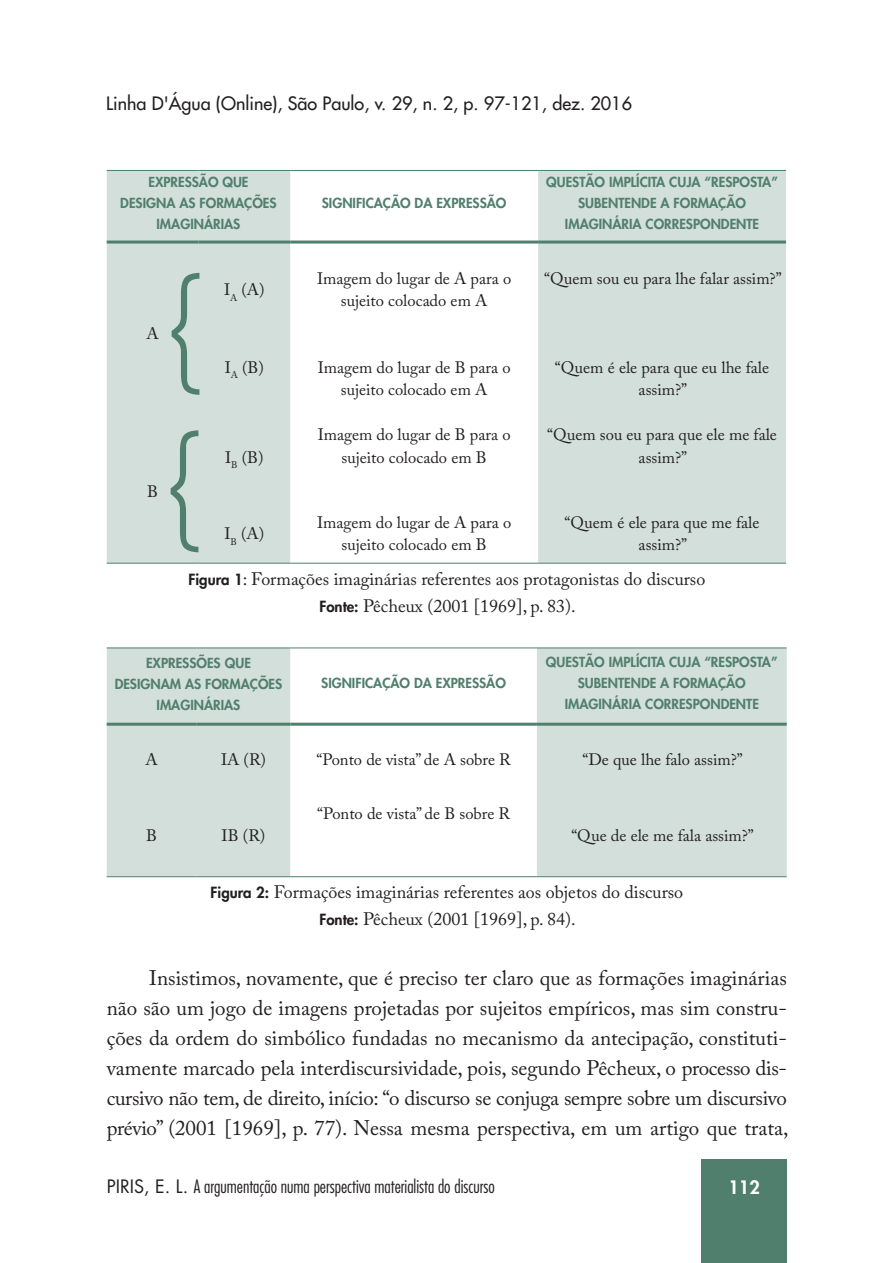
<style>
.page{position:relative;width:893px;height:1263px;background:#fff}
.page>*{position:absolute;margin:0;border:0;box-sizing:border-box;transform-origin:0 0}
._1__texto_corrido{font:300 127.5px "Futura LT";color:#507f6d}
._1__texto_corrido-2{font:21px/30px "Adobe Caslon Pro";color:#231f20;text-align:justify}
._3__legenda{font:18px "Adobe Caslon Pro";color:#231f20}
.t1{font:300 condensed 18px "Futura LT";color:#231f20}
.t2{font:18px "Futura LT";color:#231f20}
.t3{font:800 18px "Futura LT";color:#fff}
._3_1_tabela{font:16.5px/22.5px "Adobe Caslon Pro";color:#231f20;text-align:center}
._3_1_tabela-2{font:800 13.5px/21px "Futura LT";color:#507f6d;text-align:center}
.s1{font-family:"Futura LT";font-weight:800;font-size:15px}
.s2{font-weight:400;font-stretch:normal}
</style>
<div class="page">
<div style="left:702px;top:1159px;width:85px;height:104px;background:#507f6d"></div>
<svg style="left:107px;top:171px;width:679px;height:392px;fill:#d3dfdb"></svg>
<hr style="left:107px;top:170px;width:91px;height:1px;background:#507f6d">
<hr style="left:198px;top:170px;width:92px;height:1px;background:#507f6d">
<hr style="left:290px;top:170px;width:248px;height:1px;background:#507f6d">
<hr style="left:538px;top:170px;width:248px;height:1px;background:#507f6d">
<hr style="left:107px;top:563px;width:91px;height:1px;background:#507f6d">
<hr style="left:198px;top:563px;width:92px;height:1px;background:#507f6d">
<hr style="left:290px;top:563px;width:248px;height:1px;background:#507f6d">
<hr style="left:538px;top:563px;width:248px;height:1px;background:#507f6d">
<hr style="left:107px;top:241px;width:91px;height:3px;background:#507f6d">
<hr style="left:198px;top:241px;width:92px;height:3px;background:#507f6d">
<hr style="left:290px;top:241px;width:248px;height:3px;background:#507f6d">
<hr style="left:538px;top:241px;width:248px;height:3px;background:#507f6d">
<svg style="left:107px;top:648px;width:680px;height:228px;fill:#d3dfdb"></svg>
<hr style="left:107px;top:647px;width:90px;height:1px;background:#507f6d">
<hr style="left:197px;top:647px;width:93px;height:1px;background:#507f6d">
<hr style="left:290px;top:647px;width:247px;height:1px;background:#507f6d">
<hr style="left:537px;top:647px;width:250px;height:1px;background:#507f6d">
<hr style="left:107px;top:723px;width:90px;height:3px;background:#507f6d">
<hr style="left:197px;top:723px;width:93px;height:3px;background:#507f6d">
<hr style="left:290px;top:723px;width:247px;height:3px;background:#507f6d">
<hr style="left:537px;top:723px;width:250px;height:3px;background:#507f6d">
<hr style="left:107px;top:876px;width:90px;height:1px;background:#507f6d">
<hr style="left:197px;top:876px;width:93px;height:1px;background:#507f6d">
<hr style="left:290px;top:876px;width:247px;height:1px;background:#507f6d">
<hr style="left:537px;top:876px;width:250px;height:1px;background:#507f6d">
<p class="t2" style="left:106px;top:91px;width:527px">Linha D'Água (Online), São Paulo, v. 29, n. 2, p. 97-121, dez. 2016</p>
<p class="_3_1_tabela-2" style="left:120px;top:172px;width:158px">EXPRESSÃO QUE<br>DESIGNA AS FORMAÇÕES<br>IMAGINÁRIAS</p>
<p class="_3_1_tabela-2" style="left:322px;top:193px;width:186px">SIGNIFICAÇÃO DA EXPRESSÃO</p>
<p class="_3_1_tabela-2" style="left:546px;top:172px;width:233px">QUESTÃO IMPLÍCITA CUJA “RESPOSTA”<br>SUBENTENDE A FORMAÇÃO<br>IMAGINÁRIA CORRESPONDENTE</p>
<p class="_3_1_tabela" style="left:224px;top:278px;width:42px">I<sub>A</sub> (A)</p>
<p class="_3_1_tabela" style="left:317px;top:267px;width:196px">Imagem do lugar de A para o sujeito colocado em A</p>
<p class="_3_1_tabela" style="left:544px;top:267px;width:239px">“Quem sou eu para lhe falar assim?”</p>
<p class="_1__texto_corrido" style="left:166px;top:245px;width:40px">{</p>
<p class="_1__texto_corrido" style="left:165px;top:403px;width:40px">{</p>
<p class="_3_1_tabela" style="left:146px;top:322px;width:14px">A</p>
<p class="_3_1_tabela" style="left:225px;top:356px;width:41px">I<sub>A</sub> (B)</p>
<p class="_3_1_tabela" style="left:555px;top:356px;width:216px">“Quem é ele para que eu lhe fale assim?”</p>
<p class="_3_1_tabela" style="left:547px;top:423px;width:231px">“Quem sou eu para que ele me fale assim?”</p>
<p class="_3_1_tabela" style="left:318px;top:356px;width:194px">Imagem do lugar de B para o sujeito colocado em A</p>
<p class="_3_1_tabela" style="left:318px;top:423px;width:194px">Imagem do lugar de B para o sujeito colocado em B</p>
<p class="_3_1_tabela" style="left:225px;top:446px;width:40px">I<sub>B</sub> (B)</p>
<p class="_3_1_tabela" style="left:147px;top:480px;width:12px">B</p>
<p class="_3_1_tabela" style="left:224px;top:522px;width:41px">I<sub>B</sub> (A)</p>
<p class="_3_1_tabela" style="left:317px;top:511px;width:196px">Imagem do lugar de A para o sujeito colocado em B</p>
<p class="_3_1_tabela" style="left:565px;top:511px;width:196px">“Quem é ele para que me fale assim?”</p>
<p class="_3__legenda" style="left:188px;top:568px;width:518px"><span class="s1">Figura 1</span>: Formações imaginárias referentes aos protagonistas do discurso</p>
<p class="_3__legenda" style="left:319px;top:595px;width:258px"><span class="s1">Fonte:</span> Pêcheux (2001 [1969], p. 83).</p>
<p class="_3_1_tabela-2" style="left:115px;top:652px;width:169px">EXPRESSÕES QUE<br>DESIGNAM AS FORMAÇÕES<br>IMAGINÁRIAS</p>
<p class="_3_1_tabela-2" style="left:546px;top:651px;width:233px">QUESTÃO IMPLÍCITA CUJA “RESPOSTA”<br>SUBENTENDE A FORMAÇÃO<br>IMAGINÁRIA CORRESPONDENTE</p>
<p class="_3_1_tabela-2" style="left:321px;top:672px;width:186px">SIGNIFICAÇÃO DA EXPRESSÃO</p>
<p class="_3_1_tabela" style="left:146px;top:748px;width:14px">A</p>
<p class="_3_1_tabela" style="left:221px;top:748px;width:46px">IA (R)</p>
<p class="_3_1_tabela" style="left:316px;top:748px;width:196px">“Ponto de vista” de A sobre R</p>
<p class="_3_1_tabela" style="left:582px;top:748px;width:162px">“De que lhe falo assim?”</p>
<p class="_3_1_tabela" style="left:146px;top:824px;width:12px">B</p>
<p class="_3_1_tabela" style="left:222px;top:824px;width:45px">IB (R)</p>
<p class="_3_1_tabela" style="left:317px;top:802px;width:194px">“Ponto de vista” de B sobre R</p>
<p class="_3_1_tabela" style="left:571px;top:824px;width:184px">“Que de ele me fala assim?”</p>
<p class="_3__legenda" style="left:211px;top:881px;width:474px"><span class="s1">Figura 2:</span> Formações imaginárias referentes aos objetos do discurso</p>
<p class="_3__legenda" style="left:319px;top:908px;width:258px"><span class="s1">Fonte:</span> Pêcheux (2001 [1969], p. 84).</p>
<p class="_1__texto_corrido-2" style="left:107px;top:963px;width:683px;text-indent:43px">Insistimos, novamente, que é preciso ter claro que as formações imaginárias não são um jogo de imagens projetadas por sujeitos empíricos, mas sim constru&shy;ções da ordem do simbólico fundadas no mecanismo da antecipação, constituti&shy;vamente marcado pela interdiscursividade, pois, segundo Pêcheux, o processo dis&shy;cursivo não tem, de direito, início: “o discurso se conjuga sempre sobre um discursivo prévio” (2001 [1969], p. 77). Nessa mesma perspectiva, em um artigo que trata,</p>
<p class="t1" style="left:107px;top:1176px;width:390px"><span class="s2">PIRIS, E. L.</span> A argumentação numa perspectiva materialista do discurso</p>
<p class="t3" style="left:728px;top:1175px;width:33px">112</p>
</div>
